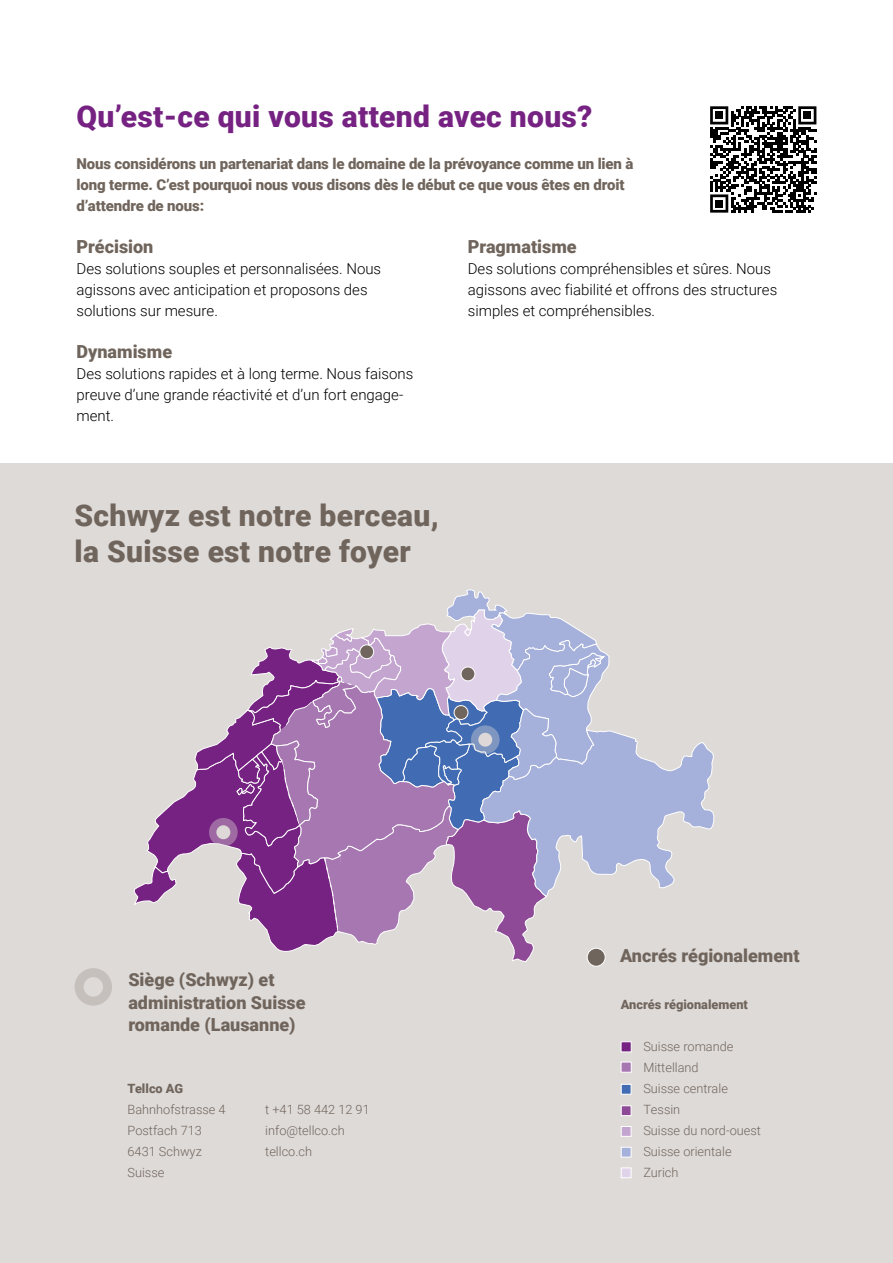
<style>
.page{position:relative;width:893px;height:1263px;background:#fff}
.page>*{position:absolute;margin:0;border:0;box-sizing:border-box;transform-origin:0 0}
.t1{font:900 30px/36px "Roboto";letter-spacing:.01em;color:#70655c}
.t2{font:900 30px "Roboto";letter-spacing:.01em;color:#762282}
.t3{font:900 18px/22.5px "Roboto";color:#70655c}
.t4{font:300 15px/21px "Roboto";color:#000}
.t5{font:900 15px/21px "Roboto";letter-spacing:-.01em;color:#70655c}
.t6{font:300 12.75px/21px "Roboto";color:#70655c}
.t7{font:900 12.75px "Roboto";color:#70655c}
</style>
<div class="page">
<div style="left:0;top:463px;width:893px;height:800px;background:#dedad8"></div>
<svg style="left:134px;top:589px;width:580px;height:373px"></svg>
<svg style="left:209px;top:818px;width:29px;height:28px"></svg>
<div style="left:216px;top:825px;width:14px;height:14px;background:#ded9d8;border-radius:50%"></div>
<div style="left:75px;top:968px;width:37px;height:37px;background:#c6c0bd;border-radius:50%"></div>
<div style="left:84px;top:977px;width:19px;height:19px;background:#dedad8;border-radius:50%"></div>
<div style="left:587px;top:948px;width:18px;height:18px;background:#70655c;border-radius:50%"></div>
<div style="left:587px;top:948px;width:19px;height:19px;border:1px solid #fff;border-radius:50%"></div>
<svg style="left:710px;top:106px;width:106px;height:107px"></svg>
<div style="left:715px;top:111px;width:8px;height:8px;background:#000"></div>
<div style="left:803px;top:111px;width:8px;height:8px;background:#000"></div>
<div style="left:715px;top:200px;width:8px;height:7px;background:#000"></div>
<div style="left:621px;top:1041px;width:10px;height:11px;background:#762282;border:1px solid #fff"></div>
<div style="left:621px;top:1062px;width:10px;height:10px;background:#a777b2;border:1px solid #fff"></div>
<div style="left:621px;top:1084px;width:10px;height:10px;background:#416bb2;border:1px solid #fff"></div>
<div style="left:621px;top:1105px;width:10px;height:11px;background:#8e4a97;border:1px solid #fff"></div>
<div style="left:621px;top:1126px;width:10px;height:11px;background:#c3a5cf;border:1px solid #fff"></div>
<div style="left:621px;top:1147px;width:10px;height:10px;background:#a5b0db;border:1px solid #fff"></div>
<div style="left:621px;top:1167px;width:10px;height:11px;background:#e0d2e9;border:1px solid #fff"></div>
<h1 class="t2" style="left:77px;top:96px;width:517px">Qu’est-ce qui vous attend avec nous?</h1>
<p class="t5" style="left:77px;top:153px;width:558px">Nous considérons un partenariat dans le domaine de la prévoyance comme un lien à long terme. C’est pourquoi nous vous disons dès le début ce que vous êtes en droit d’attendre de nous:</p>
<p class="t3" style="left:77px;top:235px;width:78px">Précision</p>
<p class="t4" style="left:77px;top:258px;width:306px">Des solutions souples et personnalisées. Nous agissons avec anticipation et proposons des solutions sur mesure.</p>
<p class="t3" style="left:77px;top:340px;width:97px">Dynamisme</p>
<p class="t4" style="left:77px;top:363px;width:338px">Des solutions rapides et à long terme. Nous faisons preuve d’une grande réactivité et d’un fort engage&shy;ment.</p>
<p class="t3" style="left:468px;top:235px;width:110px">Pragmatisme</p>
<p class="t4" style="left:468px;top:258px;width:311px">Des solutions compréhensibles et sûres. Nous agissons avec fiabilité et offrons des structures simples et compréhensibles.</p>
<h1 class="t1" style="left:75px;top:497px;width:366px">Schwyz est notre berceau, la Suisse est notre foyer</h1>
<p class="t3" style="left:128px;top:968px;width:179px">Siège (Schwyz) et administration Suisse romande (Lausanne)</p>
<p class="t7" style="left:128px;top:1080px;width:57px">Tellco AG</p>
<p class="t6" style="left:128px;top:1099px;width:100px">Bahnhofstrasse 4<br>Postfach 713<br>6431 Schwyz<br>Suisse</p>
<p class="t6" style="left:265px;top:1099px;width:106px">t +41 58 442 12 91 info@tellco.ch tellco.ch</p>
<p class="t3" style="left:620px;top:944px;width:181px">Ancrés régionalement</p>
<p class="t7" style="left:621px;top:996px;width:129px">Ancrés régionalement</p>
<p class="t6" style="left:643px;top:1036px;width:119px">Suisse romande<br>Mittelland<br>Suisse centrale<br>Tessin<br>Suisse du nord-ouest<br>Suisse orientale<br>Zurich</p>
</div>
